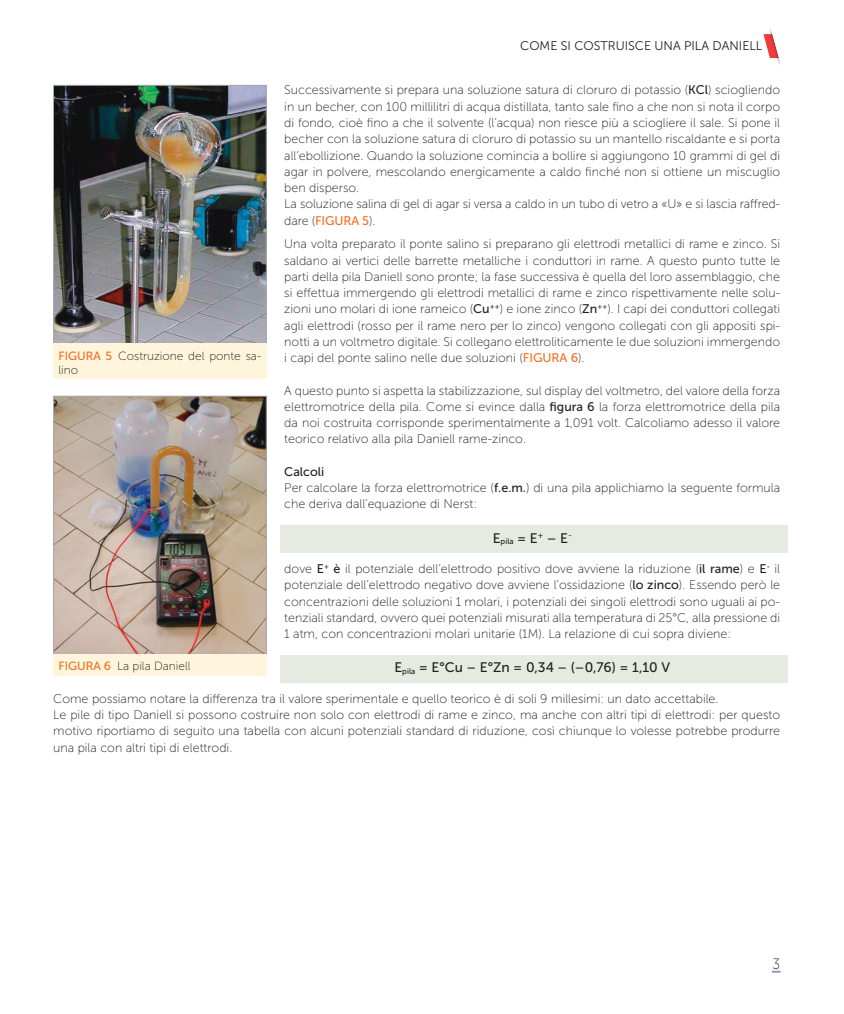
<style>
.page{position:relative;width:844px;height:1014px;background:#fff}
.page>*{position:absolute;margin:0;border:0;box-sizing:border-box;transform-origin:0 0}
.t1{font:15px "Museo Sans 100";color:#231f20;scale:.9 1}
.t2{font:13.75px "Museo Sans 500";color:#231f20}
.t3{font:12.5px/16.2px "Museo Sans 100";color:#231f20}
.t4{font:12.5px "Museo Sans 300";color:#231f20}
.t5{font:12.5px "Museo Sans 500";color:#231f20}
.t6{font:11.88px/13.8px "Museo Sans 100";color:#231f20}
.t7{font:8px "Museo Sans 500";color:#231f20}
.s1{font-family:"Museo Sans 500"}
.s2{font-family:"Museo Sans 500";color:#f36e21}
</style>
<div class="page">
<svg style="left:772px;top:969px;width:8px;height:3px"></svg>
<svg style="left:763px;top:28px;width:18px;height:36px"></svg>
<div style="left:280px;top:525px;width:507px;height:28px;background:#e5ebe0"></div>
<div style="left:280px;top:655px;width:507px;height:27px;background:#e5ebe0"></div>
<img style="left:55px;top:398px;width:209px;height:254px">
<div style="left:53px;top:396px;width:213px;height:258px;border:1px solid #a8a9ad"></div>
<div style="left:53px;top:654px;width:213px;height:21px;background:#fef5dc"></div>
<img style="left:55px;top:87px;width:209px;height:254px">
<div style="left:53px;top:85px;width:213px;height:258px;border:1px solid #a8a9ad"></div>
<div style="left:53px;top:344px;width:213px;height:35px;background:#fef5dc"></div>
<p class="t4" style="left:520px;top:39px;width:243px">COME SI COSTRUISCE UNA PILA DANIELL</p>
<p class="t3" style="left:284px;top:82px;width:497px">Successivamente si prepara una soluzione satura di cloruro di potassio (<span class="s1">KCl</span>) sciogliendo in un becher, con 100 millilitri di acqua distillata, tanto sale fino a che non si nota il corpo di fondo, cioè fino a che il solvente (l’acqua) non riesce più a sciogliere il sale. Si pone il becher con la soluzione satura di cloruro di potassio su un mantello riscaldante e si porta all’ebollizione. Quando la soluzione comincia a bollire si aggiungono 10 grammi di gel di agar in polvere, mescolando energicamente a caldo finché non si ottiene un miscuglio ben disperso.<br>La soluzione salina di gel di agar si versa a caldo in un tubo di vetro a «U» e si lascia raffred&shy;dare (<span class="s2">FIGURA 5</span>).</p>
<p class="t3" style="left:284px;top:236px;width:497px;text-align:justify">Una volta preparato il ponte salino si preparano gli elettrodi metallici di rame e zinco. Si saldano ai vertici delle barrette metalliche i conduttori in rame. A questo punto tutte le parti della pila Daniell sono pronte; la fase successiva è quella del loro assemblaggio, che si effettua immergendo gli elettrodi metallici di rame e zinco rispettivamente nelle solu&shy;zioni uno molari di ione rameico (<span class="s1">Cu</span><sup>++</sup>) e ione zinco (<span class="s1">Zn</span><sup>++</sup>). I capi dei conduttori collegati agli elettrodi (rosso per il rame nero per lo zinco) vengono collegati con gli appositi spi&shy;notti a un voltmetro digitale. Si collegano elettroliticamente le due soluzioni immergendo i capi del ponte salino nelle due soluzioni (<span class="s2">FIGURA 6</span>).</p>
<p class="t3" style="left:284px;top:382px;width:497px;text-align:justify">A questo punto si aspetta la stabilizzazione, sul display del voltmetro, del valore della forza elettromotrice della pila. Come si evince dalla <span class="s1">figura 6</span> la forza elettromotrice della pila da noi costruita corrisponde sperimentalmente a 1,091 volt. Calcoliamo adesso il valore teorico relativo alla pila Daniell rame-zinco.</p>
<p class="t5" style="left:284px;top:465px;width:41px">Calcoli</p>
<p class="t3" style="left:284px;top:480px;width:497px">Per calcolare la forza elettromotrice (<span class="s1">f.e.m.</span>) di una pila applichiamo la seguente formula che deriva dall’equazione di Nerst:</p>
<p class="t7" style="left:492px;top:537px;width:80px"><sup>E</sup>pila <sup>=</sup> <sup>E</sup>+ <sup>–</sup> <sup>E</sup>-</p>
<p class="t3" style="left:284px;top:560px;width:497px;text-align:justify">dove <span class="s1">E</span><sup>+</sup> <span class="s1">è</span> il potenziale dell’elettrodo positivo dove avviene la riduzione (<span class="s1">il rame</span>) e <span class="s1">E</span><sup>-</sup> il potenziale dell’elettrodo negativo dove avviene l’ossidazione (<span class="s1">lo zinco</span>). Essendo però le concentrazioni delle soluzioni 1 molari, i potenziali dei singoli elettrodi sono uguali ai po&shy;tenziali standard, ovvero quei potenziali misurati alla temperatura di 25°C, alla pressione di 1 atm, con concentrazioni molari unitarie (1M). La relazione di cui sopra diviene:</p>
<p class="t2" style="left:394px;top:660px;width:277px">E<sub>pila</sub> = E°Cu – E°Zn = 0,34 – (–0,76) = 1,10 V</p>
<p class="t3" style="left:53px;top:690px;width:728px">Come possiamo notare la differenza tra il valore sperimentale e quello teorico è di soli 9 millesimi: un dato accettabile.<br>Le pile di tipo Daniell si possono costruire non solo con elettrodi di rame e zinco, ma anche con altri tipi di elettrodi: per questo motivo riportiamo di seguito una tabella con alcuni potenziali standard di riduzione, così chiunque lo volesse potrebbe produrre una pila con altri tipi di elettrodi.</p>
<p class="t6" style="left:58px;top:349px;width:204px"><span class="s2">FIGURA 5</span> Costruzione del ponte sa&shy;lino</p>
<p class="t6" style="left:58px;top:659px;width:133px"><span class="s2">FIGURA 6</span> La pila Daniell</p>
<p class="t1" style="left:772px;top:955px;width:10px">3</p>
</div>
